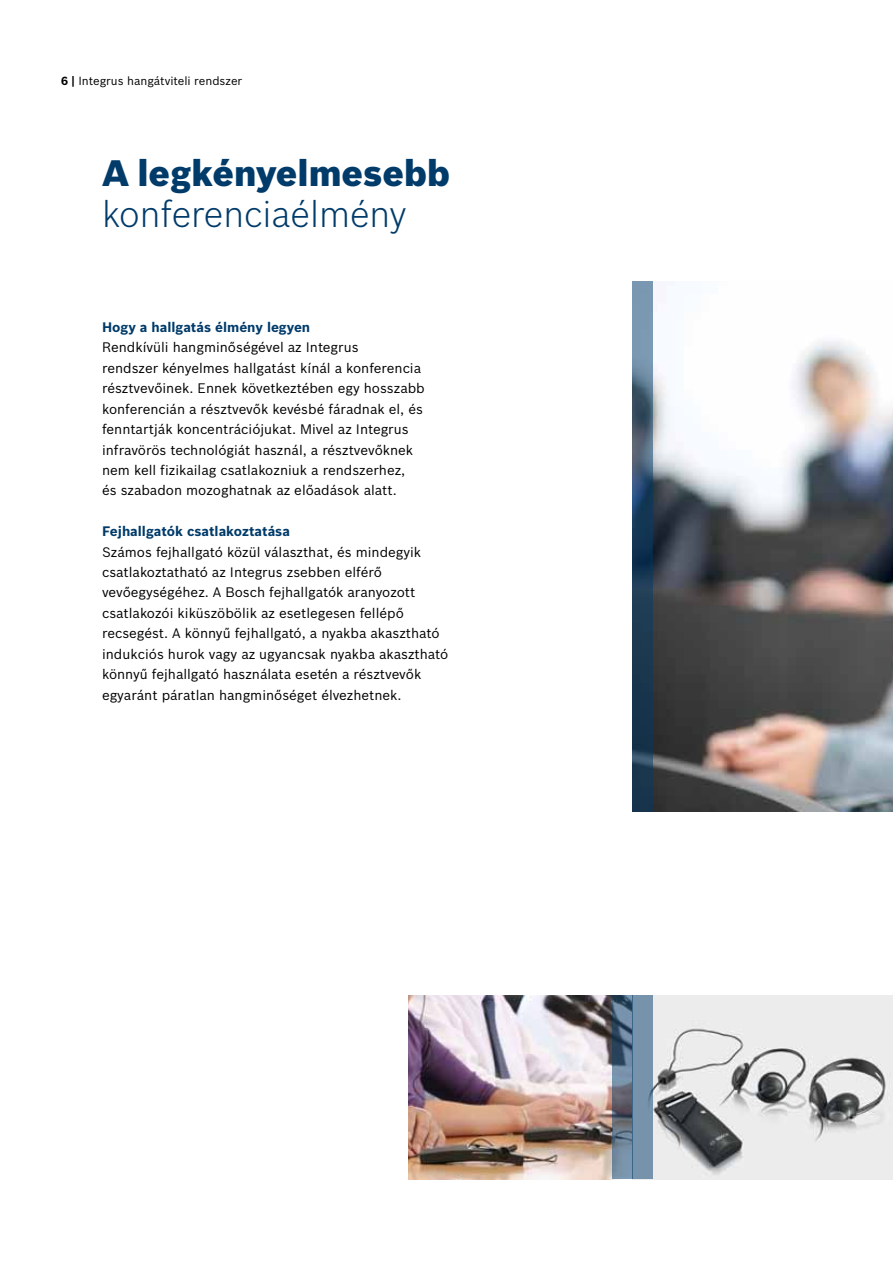
<style>
.page{position:relative;width:893px;height:1263px;background:#fff}
.page>*{position:absolute;margin:0;border:0;box-sizing:border-box;transform-origin:0 0}
.t1{font:300 36px "Bosch Sans";color:#003b6a}
.t2{font:900 36px "Bosch Sans";color:#003b6a}
.t3{font:13.5px/20.4px "Bosch Sans";color:#000}
.t4{font:700 13.5px "Bosch Sans";color:#003b6a}
.t5{font:11.55px "Bosch Sans";color:#000}
.s1{font-weight:700}
</style>
<div class="page">
<img style="left:653px;top:281px;width:240px;height:531px">
<svg style="left:633px;top:281px;width:20px;height:531px"></svg>
<img style="left:408px;top:995px;width:485px;height:184px">
<div style="left:633px;top:995px;width:20px;height:184px;background:#7693ab"></div>
<svg style="left:612px;top:995px;width:21px;height:184px"></svg>
<p class="t5" style="left:61px;top:73px;width:183px"><span class="s1">6 |</span> Integrus hangátviteli rendszer</p>
<h1 class="t2" style="left:102px;top:145px;width:349px">A legkényelmesebb</h1>
<h1 class="t1" style="left:102px;top:188px;width:306px">konferenciaélmény</h1>
<p class="t4" style="left:102px;top:317px;width:210px">Hogy a hallgatás élmény legyen</p>
<p class="t3" style="left:102px;top:336px;width:324px">Rendkívüli hangminőségével az Integrus<br>rendszer kényelmes hallgatást kínál a konferencia résztvevőinek. Ennek következtében egy hosszabb konferencián a résztvevők kevésbé fáradnak el, és fenntartják koncentrációjukat. Mivel az Integrus infravörös technológiát használ, a résztvevőknek nem kell fizikailag csatlakozniuk a rendszerhez,<br>és szabadon mozoghatnak az előadások alatt.</p>
<p class="t4" style="left:102px;top:521px;width:189px">Fejhallgatók csatlakoztatása</p>
<p class="t3" style="left:102px;top:541px;width:348px">Számos fejhallgató közül választhat, és mindegyik csatlakoztatható az Integrus zsebben elférő vevőegységéhez. A Bosch fejhallgatók aranyozott csatlakozói kiküszöbölik az esetlegesen fellépő recsegést. A könnyű fejhallgató, a nyakba akasztható indukciós hurok vagy az ugyancsak nyakba akasztható könnyű fejhallgató használata esetén a résztvevők egyaránt páratlan hangminőséget élvezhetnek.</p>
</div>
